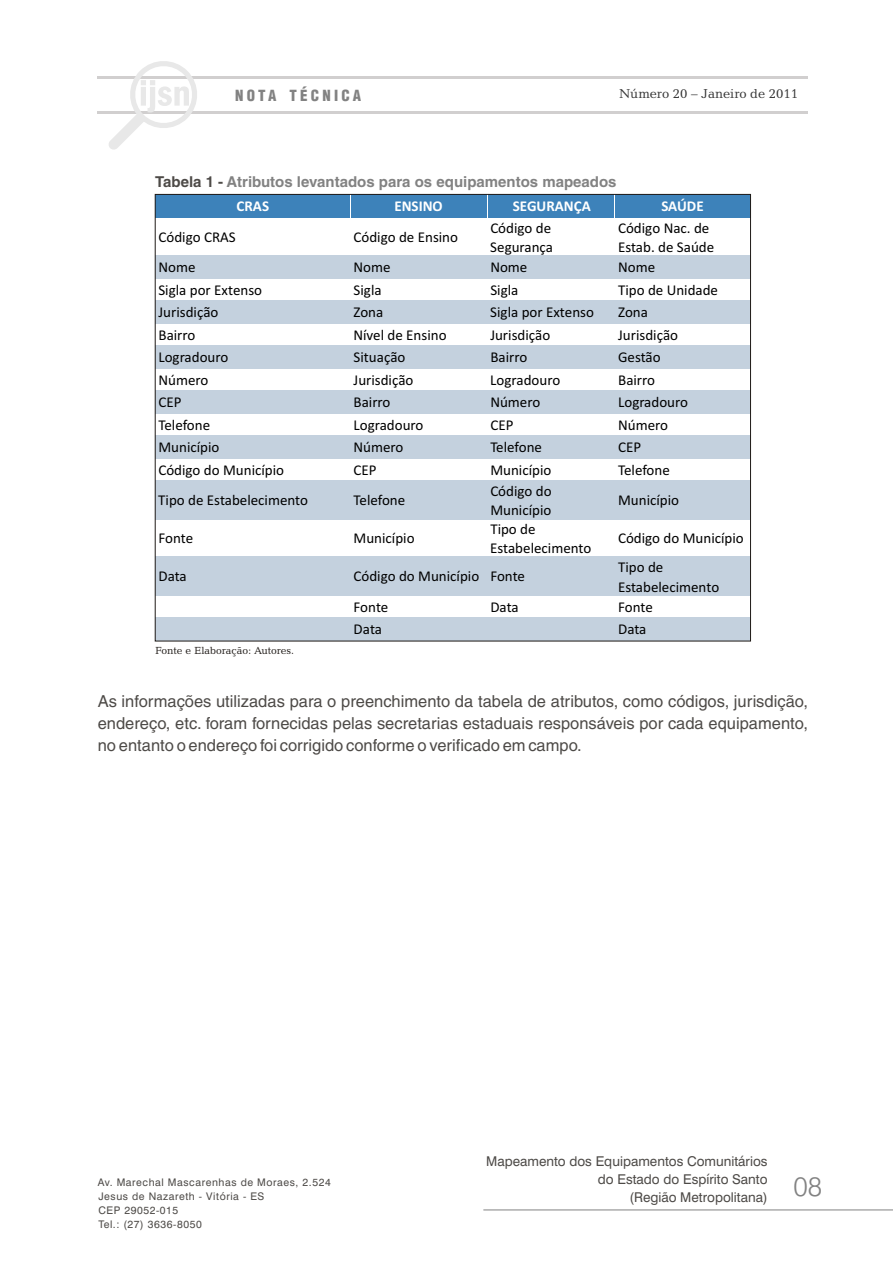
<style>
.page{position:relative;width:893px;height:1263px;background:#fff}
.page>*{position:absolute;margin:0;border:0;box-sizing:border-box;transform-origin:0 0}
.t1{font:300 27px "Swiss 721 BT";color:#828282}
.t2{font:16.5px/22px "Helvetica LT";color:#4d4a47;text-align:justify}
.t3{font:15px/19px "Calibri";color:#000}
.t4{font:700 15px "Helvetica LT";color:#828282}
.t5{font:700 15px "Calibri";color:#fff}
.t6{font:900 condensed 15px "Helvetica LT";letter-spacing:.215em;color:#828282}
.t7{font:13.5px/18px "Swiss 721 BT";color:#4d4a47;text-align:right}
.t8{font:13.2px "Candida BT";color:#333}
.t9{font:10.5px/13.8px "Swiss 721 BT";letter-spacing:.055em;color:#4d4a47}
.t10{font:10.5px "Candida BT";color:#1f1a17}
.s1{color:#4d4a47}
</style>
<div class="page">
<hr style="left:98px;top:76px;width:710px;height:2px;background:#d1cfcf">
<hr style="left:98px;top:111px;width:710px;height:3px;background:#d1cfcf">
<svg style="left:108px;top:61px;width:92px;height:89px"></svg>
<hr style="left:483px;top:1209px;width:410px;height:1px;background:#828282">
<div style="left:155px;top:194px;width:595px;height:24px;background:#3d82ba"></div>
<div style="left:155px;top:255px;width:595px;height:24px;background:#c4d1de"></div>
<div style="left:155px;top:300px;width:595px;height:24px;background:#c4d1de"></div>
<div style="left:155px;top:345px;width:595px;height:24px;background:#c4d1de"></div>
<div style="left:155px;top:390px;width:595px;height:24px;background:#c4d1de"></div>
<div style="left:155px;top:435px;width:595px;height:24px;background:#c4d1de"></div>
<div style="left:155px;top:480px;width:595px;height:39px;background:#c4d1de"></div>
<div style="left:155px;top:557px;width:595px;height:39px;background:#c4d1de"></div>
<div style="left:155px;top:617px;width:595px;height:24px;background:#c4d1de"></div>
<svg style="left:350px;top:196px;width:1px;height:22px"></svg>
<svg style="left:487px;top:196px;width:1px;height:22px"></svg>
<svg style="left:614px;top:196px;width:1px;height:22px"></svg>
<p class="t6" style="left:235px;top:90px;width:128px">NOTA TÉCNICA</p>
<p class="t8" style="left:619px;top:88px;width:181px">Número 20 – Janeiro de 2011</p>
<p class="t4" style="left:155px;top:175px;width:463px"><span class="s1">Tabela 1 -</span> Atributos levantados para os equipamentos mapeados</p>
<p class="t5" style="left:237px;top:200px;width:34px">CRAS</p>
<p class="t5" style="left:394px;top:200px;width:50px">ENSINO</p>
<p class="t5" style="left:513px;top:200px;width:79px">SEGURANÇA</p>
<p class="t5" style="left:661px;top:200px;width:44px">SAÚDE</p>
<p class="t3" style="left:158px;top:228px;width:79px">Código CRAS</p>
<p class="t3" style="left:353px;top:228px;width:106px">Código de Ensino</p>
<p class="t3" style="left:490px;top:219px;width:64px">Código de<br>Segurança</p>
<p class="t3" style="left:618px;top:219px;width:98px">Código Nac. de<br>Estab. de Saúde</p>
<p class="t3" style="left:158px;top:259px;width:39px">Nome</p>
<p class="t3" style="left:354px;top:259px;width:39px">Nome</p>
<p class="t3" style="left:490px;top:259px;width:39px">Nome</p>
<p class="t3" style="left:618px;top:259px;width:39px">Nome</p>
<p class="t3" style="left:158px;top:281px;width:105px">Sigla por Extenso</p>
<p class="t3" style="left:354px;top:281px;width:30px">Sigla</p>
<p class="t3" style="left:490px;top:281px;width:30px">Sigla</p>
<p class="t3" style="left:618px;top:281px;width:102px">Tipo de Unidade</p>
<p class="t3" style="left:158px;top:304px;width:61px">Jurisdição</p>
<p class="t3" style="left:354px;top:304px;width:31px">Zona</p>
<p class="t3" style="left:490px;top:304px;width:105px">Sigla por Extenso</p>
<p class="t3" style="left:618px;top:304px;width:31px">Zona</p>
<p class="t3" style="left:158px;top:326px;width:38px">Bairro</p>
<p class="t3" style="left:353px;top:326px;width:95px">Nível de Ensino</p>
<p class="t3" style="left:490px;top:326px;width:61px">Jurisdição</p>
<p class="t3" style="left:618px;top:326px;width:61px">Jurisdição</p>
<p class="t3" style="left:158px;top:349px;width:71px">Logradouro</p>
<p class="t3" style="left:354px;top:349px;width:53px">Situação</p>
<p class="t3" style="left:490px;top:349px;width:38px">Bairro</p>
<p class="t3" style="left:618px;top:349px;width:44px">Gestão</p>
<p class="t3" style="left:158px;top:371px;width:51px">Número</p>
<p class="t3" style="left:354px;top:371px;width:61px">Jurisdição</p>
<p class="t3" style="left:490px;top:371px;width:71px">Logradouro</p>
<p class="t3" style="left:618px;top:371px;width:38px">Bairro</p>
<p class="t3" style="left:159px;top:394px;width:25px">CEP</p>
<p class="t3" style="left:354px;top:394px;width:38px">Bairro</p>
<p class="t3" style="left:490px;top:394px;width:51px">Número</p>
<p class="t3" style="left:618px;top:394px;width:71px">Logradouro</p>
<p class="t3" style="left:158px;top:416px;width:53px">Telefone</p>
<p class="t3" style="left:354px;top:416px;width:71px">Logradouro</p>
<p class="t3" style="left:490px;top:416px;width:25px">CEP</p>
<p class="t3" style="left:618px;top:416px;width:51px">Número</p>
<p class="t3" style="left:158px;top:439px;width:63px">Município</p>
<p class="t3" style="left:354px;top:439px;width:51px">Número</p>
<p class="t3" style="left:490px;top:439px;width:53px">Telefone</p>
<p class="t3" style="left:618px;top:439px;width:25px">CEP</p>
<p class="t3" style="left:158px;top:461px;width:127px">Código do Município</p>
<p class="t3" style="left:354px;top:461px;width:25px">CEP</p>
<p class="t3" style="left:490px;top:461px;width:63px">Município</p>
<p class="t3" style="left:618px;top:461px;width:53px">Telefone</p>
<p class="t3" style="left:158px;top:492px;width:151px">Tipo de Estabelecimento</p>
<p class="t3" style="left:354px;top:492px;width:53px">Telefone</p>
<p class="t3" style="left:490px;top:483px;width:63px">Código do<br>Município</p>
<p class="t3" style="left:618px;top:492px;width:63px">Município</p>
<p class="t3" style="left:159px;top:530px;width:36px">Fonte</p>
<p class="t3" style="left:354px;top:530px;width:63px">Município</p>
<p class="t3" style="left:490px;top:521px;width:103px">Tipo de<br>Estabelecimento</p>
<p class="t3" style="left:618px;top:530px;width:127px">Código do Município</p>
<p class="t3" style="left:159px;top:568px;width:30px">Data</p>
<p class="t3" style="left:353px;top:568px;width:173px">Código do Município Fonte</p>
<p class="t3" style="left:618px;top:559px;width:103px">Tipo de<br>Estabelecimento</p>
<p class="t3" style="left:354px;top:598px;width:36px">Fonte</p>
<p class="t3" style="left:490px;top:598px;width:30px">Data</p>
<p class="t3" style="left:618px;top:598px;width:36px">Fonte</p>
<p class="t3" style="left:354px;top:621px;width:30px">Data</p>
<p class="t3" style="left:618px;top:621px;width:30px">Data</p>
<p class="t10" style="left:155px;top:646px;width:140px">Fonte e Elaboração: Autores.</p>
<p class="t2" style="left:98px;top:691px;width:712px">As informações utilizadas para o preenchimento da tabela de atributos, como códigos, jurisdição, endereço, etc. foram fornecidas pelas secretarias estaduais responsáveis por cada equipamento, no entanto o endereço foi corrigido conforme o verificado em campo.</p>
<p class="t9" style="left:98px;top:1177px;width:234px">Av. Marechal Mascarenhas de Moraes, 2.524<br>Jesus de Nazareth - Vitória - ES<br>CEP 29052-015<br>Tel.: (27) 3636-8050</p>
<p class="t7" style="left:486px;top:1153px;width:283px">Mapeamento dos Equipamentos Comunitários do Estado do Espírito Santo<br>(Região Metropolitana)</p>
<h1 class="t1" style="left:794px;top:1175px;width:30px">08</h1>
</div>
